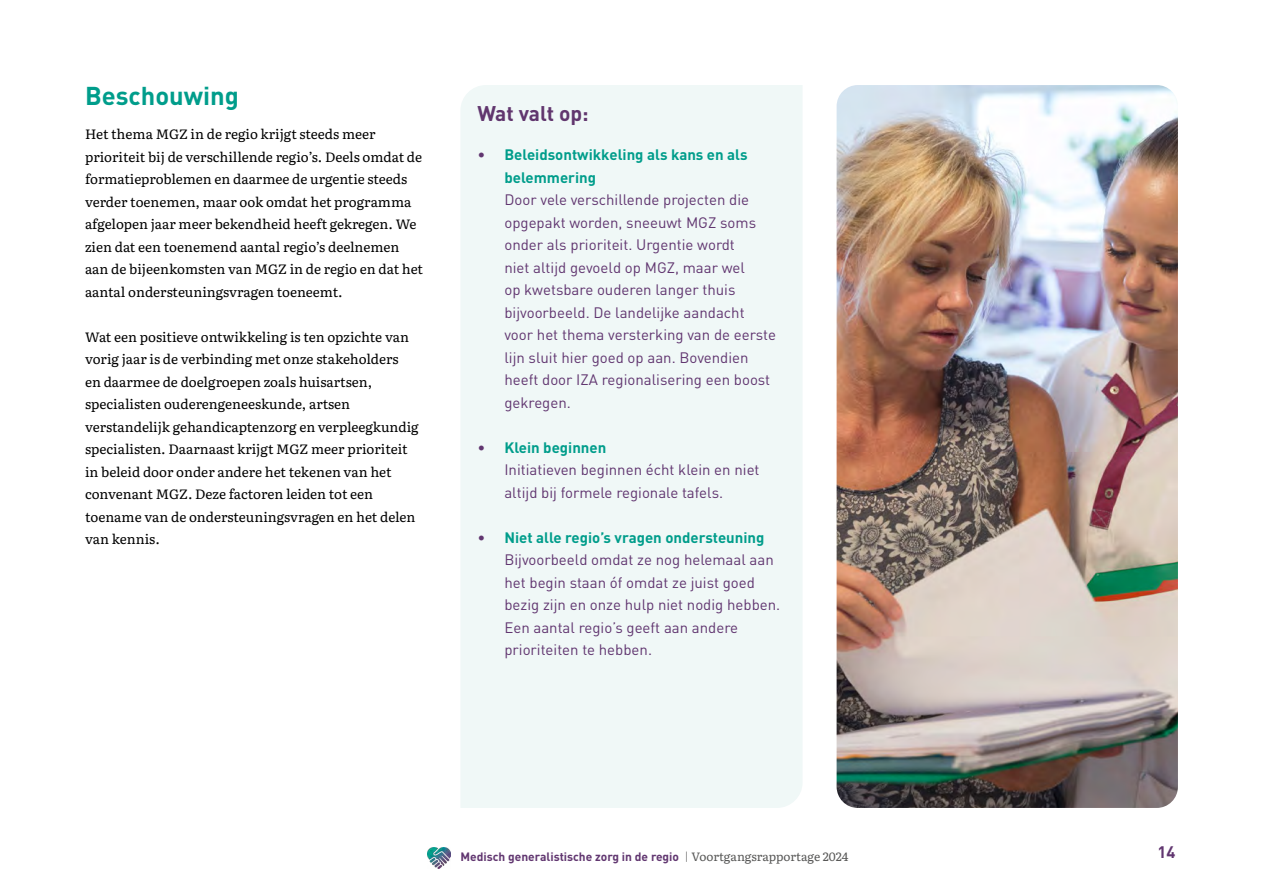
<style>
.page{position:relative;width:1263px;height:893px;background:#fff}
.page>*{position:absolute;margin:0;border:0;box-sizing:border-box;transform-origin:0 0}
.t1{font:700 25.5px "DIN Pro";color:#009d8b}
.t2{font:700 21px "DIN Pro";color:#61366e}
.t3{font:700 16.5px "DIN Pro";color:#613670}
.t4{font:15px/22.5px "DIN Pro";color:#613670}
.t5{font:700 15px/22.5px "DIN Pro";color:#009d8b}
.t6{font:13.5px/22.5px "Literata";color:#000}
.t7{font:700 12px "DIN Pro";color:#613670}
.s1{font-weight:400;color:#613670}
.s2{font-weight:300;color:#575756}
.s3{font-family:"Literata";font-weight:400;color:#575756}
</style>
<div class="page">
<img style="left:428px;top:847px;width:22px;height:21px">
<img style="left:837px;top:85px;width:341px;height:723px">
<div style="left:461px;top:85px;width:341px;height:723px;background:#f0f8f7"></div>
<p class="t1" style="left:85px;top:78px;width:155px">Beschouwing</p>
<p class="t6" style="left:85px;top:122px;width:339px">Het thema MGZ in de regio krijgt steeds meer prioriteit bij de verschillende regio’s. Deels omdat de formatieproblemen en daarmee de urgentie steeds verder toenemen, maar ook omdat het programma afgelopen jaar meer bekendheid heeft gekregen. We zien dat een toenemend aantal regio’s deelnemen aan de bijeenkomsten van MGZ in de regio en dat het aantal ondersteuningsvragen toeneemt.</p>
<p class="t6" style="left:85px;top:324px;width:335px">Wat een positieve ontwikkeling is ten opzichte van vorig jaar is de verbinding met onze stakeholders<br>en daarmee de doelgroepen zoals huisartsen, specialisten ouderengeneeskunde, artsen verstandelijk gehandicaptenzorg en verpleegkundig specialisten. Daarnaast krijgt MGZ meer prioriteit in beleid door onder andere het tekenen van het convenant MGZ. Deze factoren leiden tot een toename van de ondersteuningsvragen en het delen van kennis.</p>
<p class="t2" style="left:477px;top:99px;width:113px">Wat valt op:</p>
<p class="t5" style="left:504px;top:143px;width:245px;text-indent:-27px"><span class="s1">•</span> Beleidsontwikkeling als kans en als belemmering</p>
<p class="t4" style="left:504px;top:188px;width:273px">Door vele verschillende projecten die opgepakt worden, sneeuwt MGZ soms onder als prioriteit. Urgentie wordt<br>niet altijd gevoeld op MGZ, maar wel<br>op kwetsbare ouderen langer thuis bijvoorbeeld. De landelijke aandacht voor het thema versterking van de eerste lijn sluit hier goed op aan. Bovendien heeft door IZA regionalisering een boost gekregen.</p>
<p class="t5" style="left:477px;top:435px;width:130px"><span class="s1">•</span> Klein beginnen</p>
<p class="t4" style="left:504px;top:458px;width:257px">Initiatieven beginnen écht klein en niet altijd bij formele regionale tafels.</p>
<p class="t5" style="left:477px;top:525px;width:289px"><span class="s1">•</span> Niet alle regio’s vragen ondersteuning</p>
<p class="t4" style="left:504px;top:548px;width:277px">Bijvoorbeeld omdat ze nog helemaal aan het begin staan óf omdat ze juist goed bezig zijn en onze hulp niet nodig hebben.<br>Een aantal regio’s geeft aan andere prioriteiten te hebben.</p>
<p class="t7" style="left:460px;top:848px;width:389px">Medisch generalistische zorg in de regio <span class="s2">|</span> <span class="s3">Voortgangsrapportage 2024</span></p>
<p class="t3" style="left:1157px;top:841px;width:19px">14</p>
</div>
